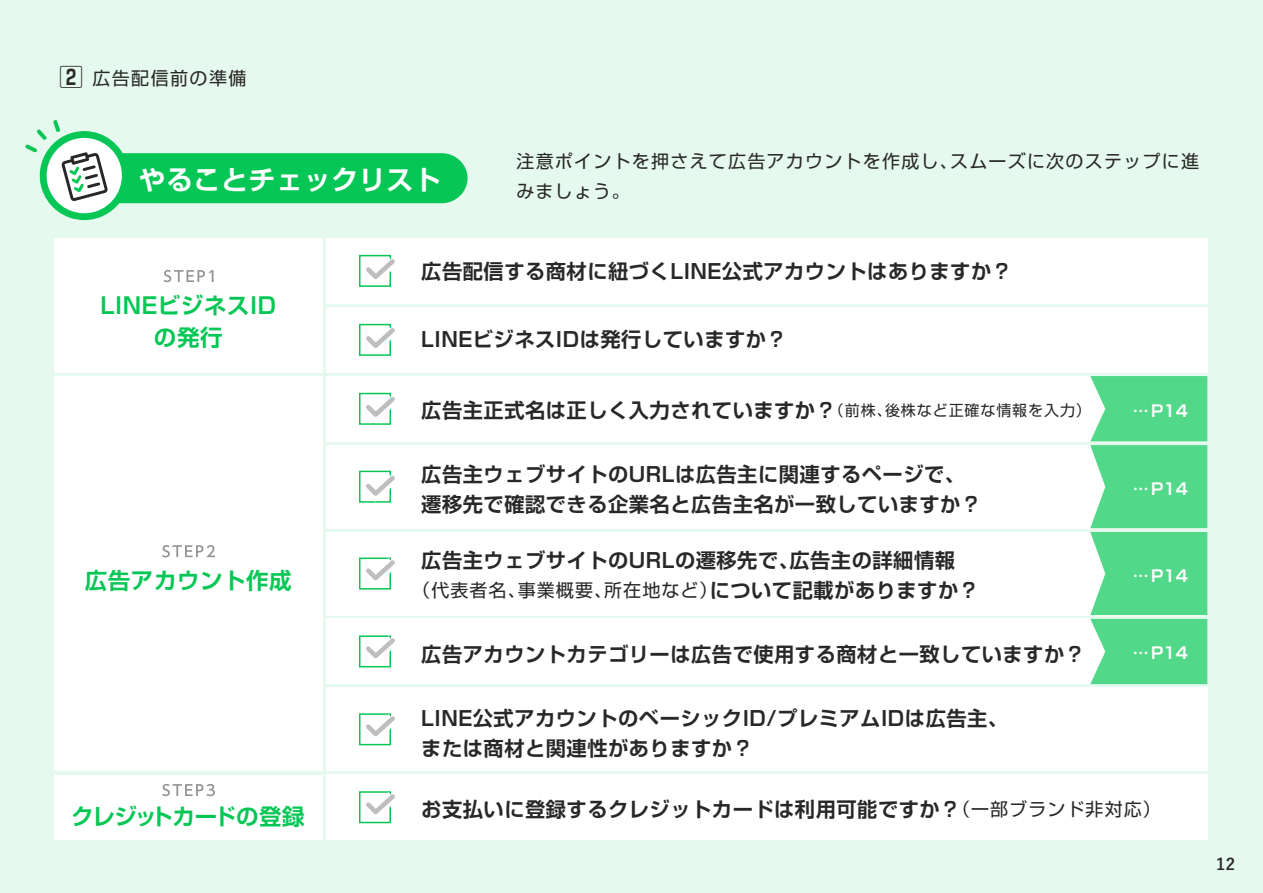
<style>
.page{position:relative;width:1263px;height:893px;background:#e6f9ee}
.page>*{position:absolute;margin:0;border:0;box-sizing:border-box;transform-origin:0 0}
.t1{font:700 27px "Shin Go Pro De";letter-spacing:.02em;color:#fff}
.t2{font:700 22.5px/31.5px "Shin Go Pro De";letter-spacing:.025em;color:#06c755;text-align:center}
.t3{font:700 22.5px "Shin Go Pro De";letter-spacing:-.025em;color:#06c755}
.t4{font:700 20.25px/30px "Shin Go Pro De";letter-spacing:.025em;color:#282828}
.t5{font:18px/30px "Shin Go Pro";letter-spacing:.07em;color:#282828}
.t6{font:700 16.2px "Yu Go";color:#282828}
.t7{font:700 16.05px "Shin Go Pro De";letter-spacing:.015em;color:#fff}
.s1{font-family:"Shin Go Pro De";font-weight:700;font-size:24px}
.s2{font-family:"Shin Go Pro";font-weight:400;font-size:15px}
.s3{font-family:"Shin Go Pro De";font-weight:700;font-size:20.25px}
.s4{font-family:"Shin Go Pro";font-weight:400;font-size:18px}
</style>
<div class="page">
<div style="left:55px;top:238px;width:268px;height:134px;background:#fff"></div>
<div style="left:55px;top:376px;width:268px;height:395px;background:#fff"></div>
<div style="left:55px;top:775px;width:268px;height:64px;background:#fff"></div>
<div style="left:326px;top:238px;width:881px;height:65px;background:#fff"></div>
<div style="left:326px;top:307px;width:881px;height:65px;background:#fff"></div>
<div style="left:326px;top:376px;width:881px;height:65px;background:#fff"></div>
<div style="left:326px;top:775px;width:881px;height:65px;background:#fff"></div>
<div style="left:326px;top:619px;width:881px;height:65px;background:#fff"></div>
<div style="left:326px;top:532px;width:881px;height:83px;background:#fff"></div>
<div style="left:326px;top:688px;width:881px;height:83px;background:#fff"></div>
<div style="left:326px;top:445px;width:881px;height:83px;background:#fff"></div>
<svg style="left:164px;top:270px;width:49px;height:12px"></svg>
<svg style="left:162px;top:784px;width:53px;height:12px"></svg>
<svg style="left:162px;top:545px;width:53px;height:12px"></svg>
<svg style="left:1090px;top:376px;width:117px;height:308px;background:#68dd97"></svg>
<svg style="left:25px;top:120px;width:443px;height:100px"></svg>
<svg style="left:359px;top:254px;width:36px;height:33px"></svg>
<svg style="left:359px;top:323px;width:36px;height:33px"></svg>
<svg style="left:359px;top:392px;width:36px;height:33px"></svg>
<svg style="left:359px;top:470px;width:36px;height:33px"></svg>
<svg style="left:359px;top:557px;width:36px;height:33px"></svg>
<svg style="left:359px;top:635px;width:36px;height:33px"></svg>
<svg style="left:359px;top:713px;width:36px;height:33px"></svg>
<svg style="left:359px;top:791px;width:36px;height:33px"></svg>
<p class="t5" style="left:59px;top:60px;width:189px"><span class="s1">2</span> 広告配信前の準備</p>
<h1 class="t1" style="left:138px;top:157px;width:304px">やることチェックリスト</h1>
<p class="t5" style="left:516px;top:144px;width:684px">注意ポイントを押さえて広告アカウントを作成し、スムーズに次のステップに進みましょう。</p>
<p class="t2" style="left:101px;top:287px;width:177px">LINEビジネスIDの発行</p>
<p class="t2" style="left:85px;top:562px;width:209px">広告アカウント作成</p>
<p class="t3" style="left:71px;top:798px;width:235px">クレジットカードの登録</p>
<p class="t4" style="left:421px;top:254px;width:592px">広告配信する商材に紐づくLINE公式アカウントはありますか？</p>
<p class="t4" style="left:421px;top:322px;width:367px">LINEビジネスIDは発行していますか？</p>
<p class="t4" style="left:421px;top:393px;width:671px">広告主正式名は正しく入力されていますか？<span class="s2">（前株、後株など正確な情報を入力）</span></p>
<p class="t4" style="left:421px;top:456px;width:561px">広告主ウェブサイトのURLは広告主に関連するページで、遷移先で確認できる企業名と広告主名が一致していますか？</p>
<p class="t4" style="left:421px;top:542px;width:535px">広告主ウェブサイトのURLの遷移先で、広告主の詳細情報</p>
<p class="t5" style="left:412px;top:573px;width:568px">（代表者名、事業概要、所在地など）<span class="s3">について記載がありますか？</span></p>
<p class="t4" style="left:421px;top:637px;width:665px">広告アカウントカテゴリーは広告で使用する商材と一致していますか？</p>
<p class="t4" style="left:421px;top:701px;width:588px">LINE公式アカウントのベーシックID/プレミアムIDは広告主、または商材と関連性がありますか？</p>
<p class="t7" style="left:1133px;top:397px;width:57px">…P14</p>
<p class="t7" style="left:1133px;top:476px;width:57px">…P14</p>
<p class="t7" style="left:1133px;top:563px;width:57px">…P14</p>
<p class="t7" style="left:1133px;top:640px;width:57px">…P14</p>
<p class="t4" style="left:421px;top:792px;width:741px">お支払いに登録するクレジットカードは利用可能ですか？<span class="s4">（一部ブランド非対応）</span></p>
<p class="t6" style="left:1216px;top:855px;width:21px">12</p>
</div>
